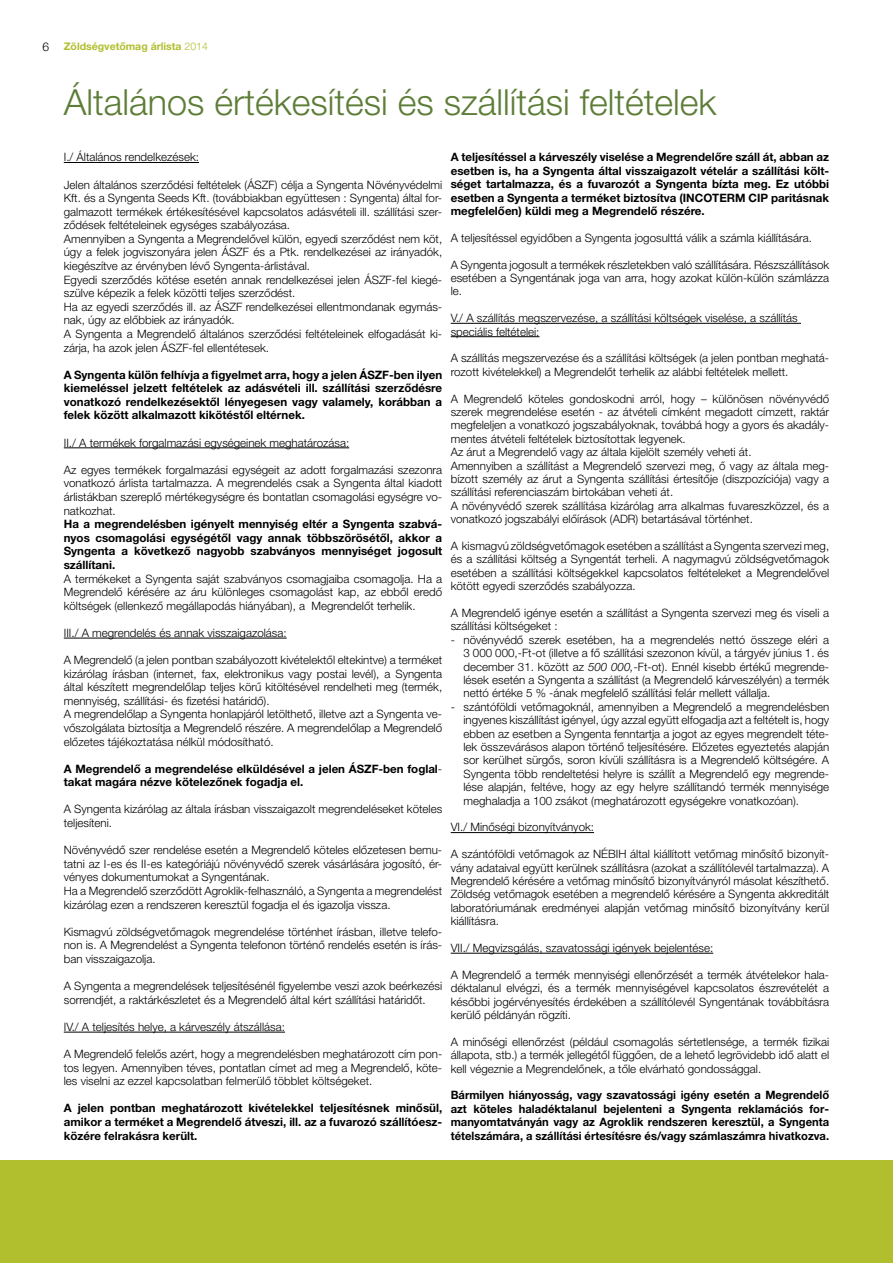
<style>
.page{position:relative;width:893px;height:1263px;background:#fff}
.page>*{position:absolute;margin:0;border:0;box-sizing:border-box;transform-origin:0 0}
.t1{font:300 36px "Helvetica Neue LT Std";color:#5d7d37}
.t2{font:300 11.55px/13.4px "Helvetica Neue LT Std";color:#000}
.t3{font:700 11.55px/13.6px "Helvetica Neue LT Std";color:#000;text-align:justify}
.t4{font:700 10.5px "Helvetica Neue LT Std";color:#b1be2d}
.s1{font-weight:300;font-size:12px;color:#000}
.s2{font-weight:300}
.s3{font-style:italic}
</style>
<div class="page">
<hr style="left:64px;top:162px;width:135px;height:1px;background:#000">
<hr style="left:64px;top:447px;width:285px;height:1px;background:#000">
<hr style="left:64px;top:638px;width:223px;height:1px;background:#000">
<hr style="left:64px;top:1032px;width:221px;height:1px;background:#000">
<hr style="left:451px;top:323px;width:350px;height:1px;background:#000">
<hr style="left:451px;top:336px;width:88px;height:1px;background:#000">
<hr style="left:451px;top:832px;width:143px;height:1px;background:#000">
<hr style="left:451px;top:953px;width:262px;height:1px;background:#000">
<div style="left:0;top:1161px;width:893px;height:102px;background:#b1be2d"></div>
<p class="t4" style="left:43px;top:40px;width:167px"><span class="s1">6</span> Zöldségvetômag árlista <span class="s2">2014</span></p>
<h1 class="t1" style="left:64px;top:80px;width:654px">Általános értékesítési és szállítási feltételek</h1>
<p class="t2" style="left:64px;top:151px;width:137px">I./ Általános rendelkezések:</p>
<p class="t2" style="left:64px;top:178px;width:380px">Jelen általános szerzôdési feltételek (ÁSZF) célja a Syngenta Növényvédelmi Kft. és a Syngenta Seeds Kft. (továbbiakban együttesen : Syngenta) által for&shy;galmazott termékek értékesítésével kapcsolatos adásvételi ill. szállítási szer&shy;zôdések feltételeinek egységes szabályozása.<br>Amennyiben a Syngenta a Megrendelôvel külön, egyedi szerzôdést nem köt, úgy a felek jogviszonyára jelen ÁSZF és a Ptk. rendelkezései az irányadók, kiegészítve az érvényben lévô Syngenta-árlistával.<br>Egyedi szerzôdés kötése esetén annak rendelkezései jelen ÁSZF-fel kiegé&shy;szülve képezik a felek közötti teljes szerzôdést.<br>Ha az egyedi szerzôdés ill. az ÁSZF rendelkezései ellentmondanak egymás&shy;nak, úgy az elôbbiek az irányadók.<br>A Syngenta a Megrendelô általános szerzôdési feltételeinek elfogadását ki&shy;zárja, ha azok jelen ÁSZF-fel ellentétesek.</p>
<p class="t3" style="left:64px;top:368px;width:380px">A Syngenta külön felhívja a figyelmet arra, hogy a jelen ÁSZF-ben ilyen kiemeléssel jelzett feltételek az adásvételi ill. szállítási szerzôdésre vonatkozó rendelkezésektôl lényegesen vagy valamely, korábban a felek között alkalmazott kikötéstôl eltérnek.</p>
<p class="t2" style="left:64px;top:436px;width:287px">II./ A termékek forgalmazási egységeinek meghatározása:</p>
<p class="t2" style="left:64px;top:463px;width:380px">Az egyes termékek forgalmazási egységeit az adott forgalmazási szezonra vonatkozó árlista tartalmazza. A megrendelés csak a Syngenta által kiadott árlistákban szereplô mértékegységre és bontatlan csomagolási egységre vo&shy;natkozhat.</p>
<p class="t3" style="left:64px;top:518px;width:380px">Ha a megrendelésben igényelt mennyiség eltér a Syngenta szabvá&shy;nyos csomagolási egységétôl vagy annak többszörösétôl, akkor a Syngenta a következô nagyobb szabványos mennyiséget jogosult szállítani.</p>
<p class="t2" style="left:64px;top:572px;width:380px;text-align:justify">A termékeket a Syngenta saját szabványos csomagjaiba csomagolja. Ha a Megrendelô kérésére az áru különleges csomagolást kap, az ebbôl eredô költségek (ellenkezô megállapodás hiányában), a Megrendelôt terhelik.</p>
<p class="t2" style="left:64px;top:626px;width:224px">III./ A megrendelés és annak visszaigazolása:</p>
<p class="t2" style="left:64px;top:653px;width:380px">A Megrendelô (a jelen pontban szabályozott kivételektôl eltekintve) a terméket kizárólag írásban (internet, fax, elektronikus vagy postai levél), a Syngenta által készített megrendelôlap teljes körû kitöltésével rendelheti meg (termék, mennyiség, szállítási- és fizetési határidô).<br>A megrendelôlap a Syngenta honlapjáról letölthetô, illetve azt a Syngenta ve&shy;vôszolgálata biztosítja a Megrendelô részére. A megrendelôlap a Megrendelô elôzetes tájékoztatása nélkül módosítható.</p>
<p class="t3" style="left:64px;top:762px;width:379px">A Megrendelô a megrendelése elküldésével a jelen ÁSZF-ben foglal&shy;takat magára nézve kötelezônek fogadja el.</p>
<p class="t2" style="left:64px;top:803px;width:380px">A Syngenta kizárólag az általa írásban visszaigazolt megrendeléseket köteles teljesíteni.</p>
<p class="t2" style="left:64px;top:843px;width:380px">Növényvédô szer rendelése esetén a Megrendelô köteles elôzetesen bemu&shy;tatni az I-es és II-es kategóriájú növényvédô szerek vásárlására jogosító, ér&shy;vényes dokumentumokat a Syngentának.<br>Ha a Megrendelô szerzôdött Agroklik-felhasználó, a Syngenta a megrendelést kizárólag ezen a rendszeren keresztül fogadja el és igazolja vissza.</p>
<p class="t2" style="left:64px;top:925px;width:379px;text-align:justify">Kismagvú zöldségvetômagok megrendelése történhet írásban, illetve telefo&shy;non is. A Megrendelést a Syngenta telefonon történô rendelés esetén is írás&shy;ban visszaigazolja.</p>
<p class="t2" style="left:64px;top:979px;width:380px">A Syngenta a megrendelések teljesítésénél figyelembe veszi azok beérkezési sorrendjét, a raktárkészletet és a Megrendelô által kért szállítási határidôt.</p>
<p class="t2" style="left:64px;top:1020px;width:223px">IV./ A teljesítés helye, a kárveszély átszállása:</p>
<p class="t2" style="left:64px;top:1047px;width:379px;text-align:justify">A Megrendelô felelôs azért, hogy a megrendelésben meghatározott cím pon&shy;tos legyen. Amennyiben téves, pontatlan címet ad meg a Megrendelô, köte&shy;les viselni az ezzel kapcsolatban felmerülô többlet költségeket.</p>
<p class="t3" style="left:64px;top:1102px;width:380px">A jelen pontban meghatározott kivételekkel teljesítésnek minôsül, amikor a terméket a Megrendelô átveszi, ill. az a fuvarozó szállítóesz&shy;közére felrakásra került.</p>
<p class="t3" style="left:451px;top:151px;width:380px">A teljesítéssel a kárveszély viselése a Megrendelôre száll át, abban az esetben is, ha a Syngenta által visszaigazolt vételár a szállítási költ&shy;séget tartalmazza, és a fuvarozót a Syngenta bízta meg. Ez utóbbi esetben a Syngenta a terméket biztosítva (INCOTERM CIP paritásnak megfelelôen) küldi meg a Megrendelô részére.</p>
<p class="t2" style="left:451px;top:231px;width:363px">A teljesítéssel egyidôben a Syngenta jogosulttá válik a számla kiállítására.</p>
<p class="t2" style="left:451px;top:258px;width:380px;text-align:justify">A Syngenta jogosult a termékek részletekben való szállítására. Részszállítások esetében a Syngentának joga van arra, hogy azokat külön-külön számlázza le.</p>
<p class="t2" style="left:451px;top:311px;width:348px">V./ A szállítás megszervezése, a szállítási költségek viselése, a szállítás speciális feltételei:</p>
<p class="t2" style="left:451px;top:352px;width:379px">A szállítás megszervezése és a szállítási költségek (a jelen pontban meghatá&shy;rozott kivételekkel) a Megrendelôt terhelik az alábbi feltételek mellett.</p>
<p class="t2" style="left:451px;top:392px;width:380px">A Megrendelô köteles gondoskodni arról, hogy – különösen növényvédô szerek megrendelése esetén - az átvételi címként megadott címzett, raktár megfeleljen a vonatkozó jogszabályoknak, továbbá hogy a gyors és akadály&shy;mentes átvételi feltételek biztosítottak legyenek.<br>Az árut a Megrendelô vagy az általa kijelölt személy veheti át.<br>Amennyiben a szállítást a Megrendelô szervezi meg, ô vagy az általa meg&shy;bízott személy az árut a Syngenta szállítási értesítôje (diszpozíciója) vagy a szállítási referenciaszám birtokában veheti át.<br>A növényvédô szerek szállítása kizárólag arra alkalmas fuvareszközzel, és a vonatkozó jogszabályi elôírások (ADR) betartásával történhet.</p>
<p class="t2" style="left:451px;top:539px;width:380px;text-align:justify">A kismagvú zöldségvetômagok esetében a szállítást a Syngenta szervezi meg, és a szállítási költség a Syngentát terheli. A nagymagvú zöldségvetômagok esetében a szállítási költségekkel kapcsolatos feltételeket a Megrendelôvel kötött egyedi szerzôdés szabályozza.</p>
<p class="t2" style="left:451px;top:606px;width:380px">A Megrendelô igénye esetén a szállítást a Syngenta szervezi meg és viseli a szállítási költségeket :</p>
<p class="t2" style="left:463px;top:633px;width:367px;text-indent:-13px">- növényvédô szerek esetében, ha a megrendelés nettó összege eléri a 3 000 000,-Ft-ot (illetve a fô szállítási szezonon kívül, a tárgyév június 1. és december 31. között az <span class="s3">500 000,-</span>Ft-ot). Ennél kisebb értékû megrende&shy;lések esetén a Syngenta a szállítást (a Megrendelô kárveszélyén) a termék nettó értéke 5 % -ának megfelelô szállítási felár mellett vállalja.</p>
<p class="t2" style="left:463px;top:700px;width:367px;text-indent:-13px">- szántóföldi vetômagoknál, amennyiben a Megrendelô a megrendelésben ingyenes kiszállítást igényel, úgy azzal együtt elfogadja azt a feltételt is, hogy ebben az esetben a Syngenta fenntartja a jogot az egyes megrendelt téte&shy;lek összevárásos alapon történô teljesítésére. Elôzetes egyeztetés alapján sor kerülhet sürgôs, soron kívüli szállításra is a Megrendelô költségére. A Syngenta több rendeltetési helyre is szállít a Megrendelô egy megrende&shy;lése alapján, feltéve, hogy az egy helyre szállítandó termék mennyisége meghaladja a 100 zsákot (meghatározott egységekre vonatkozóan).</p>
<p class="t2" style="left:451px;top:821px;width:145px">VI./ Minôségi bizonyítványok:</p>
<p class="t2" style="left:451px;top:847px;width:380px">A szántóföldi vetômagok az NÉBIH által kiállított vetômag minôsítô bizonyít&shy;vány adataival együtt kerülnek szállításra (azokat a szállítólevél tartalmazza). A Megrendelô kérésére a vetômag minôsítô bizonyítványról másolat készíthetô.<br>Zöldség vetômagok esetében a megrendelô kérésére a Syngenta akkreditált laboratóriumának eredményei alapján vetômag minôsítô bizonyítvány kerül kiállításra.</p>
<p class="t2" style="left:451px;top:941px;width:264px">VII./ Megvizsgálás, szavatossági igények bejelentése:</p>
<p class="t2" style="left:451px;top:968px;width:380px;text-align:justify">A Megrendelô a termék mennyiségi ellenôrzését a termék átvételekor hala&shy;déktalanul elvégzi, és a termék mennyiségével kapcsolatos észrevételét a késôbbi jogérvényesítés érdekében a szállítólevél Syngentának továbbításra kerülô példányán rögzíti.</p>
<p class="t2" style="left:451px;top:1035px;width:380px;text-align:justify">A minôségi ellenôrzést (például csomagolás sértetlensége, a termék fizikai állapota, stb.) a termék jellegétôl függôen, de a lehetô legrövidebb idô alatt el kell végeznie a Megrendelônek, a tôle elvárható gondossággal.</p>
<p class="t3" style="left:451px;top:1089px;width:380px">Bármilyen hiányosság, vagy szavatossági igény esetén a Megrendelô azt köteles haladéktalanul bejelenteni a Syngenta reklamációs for&shy;manyomtatványán vagy az Agroklik rendszeren keresztül, a Syngenta tételszámára, a szállítási értesítésre és/vagy számlaszámra hivatkozva.</p>
</div>
